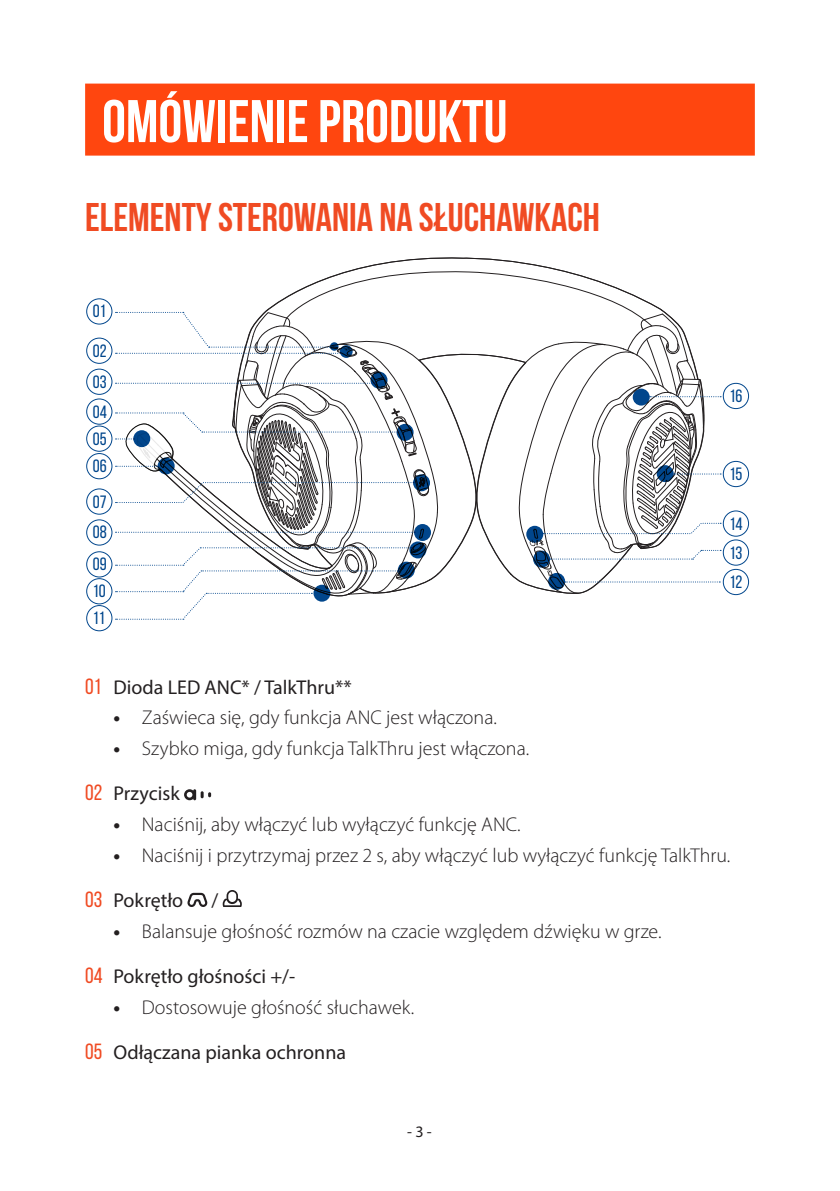
<style>
.page{position:relative;width:840px;height:1191px;background:#fff}
.page>*{position:absolute;margin:0;border:0;box-sizing:border-box;transform-origin:0 0}
.Title1{font:700 60px "Bebas Neue";color:#fff}
.Title2{font:700 40px "Bebas Neue";color:#f04b23}
.t1{font:300 20px "Myriad Pro";color:#231f20}
.t2{font:20px "Myriad Pro";color:#231f20}
.t3{font:17.8px/29.2px "Bebas Neue";color:#01468c;text-align:justify}
.t4{font:16px "Myriad Pro";color:#231f20}
.s1{font-family:"Bebas Neue";font-size:22px;color:#f04b23}
.s2{font-weight:700}
</style>
<div class="page">
<div style="left:85px;top:84px;width:669px;height:72px;background:#ff460f"></div>
<div style="left:86px;top:298px;width:26px;height:26px;border:1px solid #01468c;border-radius:50%"></div>
<div style="left:722px;top:383px;width:26px;height:26px;border:1px solid #01468c;border-radius:50%"></div>
<div style="left:722px;top:461px;width:26px;height:26px;border:1px solid #01468c;border-radius:50%"></div>
<div style="left:722px;top:511px;width:26px;height:25px;border:1px solid #01468c;border-radius:50%"></div>
<div style="left:722px;top:540px;width:26px;height:25px;border:1px solid #01468c;border-radius:50%"></div>
<div style="left:722px;top:569px;width:26px;height:26px;border:1px solid #01468c;border-radius:50%"></div>
<div style="left:86px;top:338px;width:26px;height:25px;border:1px solid #01468c;border-radius:50%"></div>
<div style="left:86px;top:369px;width:26px;height:25px;border:1px solid #01468c;border-radius:50%"></div>
<div style="left:86px;top:399px;width:26px;height:25px;border:1px solid #01468c;border-radius:50%"></div>
<div style="left:86px;top:426px;width:26px;height:25px;border:1px solid #01468c;border-radius:50%"></div>
<div style="left:86px;top:453px;width:26px;height:26px;border:1px solid #01468c;border-radius:50%"></div>
<div style="left:86px;top:489px;width:26px;height:25px;border:1px solid #01468c;border-radius:50%"></div>
<div style="left:86px;top:519px;width:26px;height:26px;border:1px solid #01468c;border-radius:50%"></div>
<div style="left:86px;top:551px;width:26px;height:26px;border:1px solid #01468c;border-radius:50%"></div>
<div style="left:86px;top:578px;width:26px;height:26px;border:1px solid #01468c;border-radius:50%"></div>
<div style="left:86px;top:605px;width:26px;height:26px;border:1px solid #01468c;border-radius:50%"></div>
<svg style="left:115px;top:257px;width:605px;height:363px"></svg>
<svg style="left:409px;top:541px;width:17px;height:17px"></svg>
<svg style="left:184px;top:789px;width:27px;height:11px"></svg>
<svg style="left:187px;top:893px;width:20px;height:14px"></svg>
<svg style="left:222px;top:890px;width:20px;height:17px"></svg>
<p class="Title1" style="left:102px;top:88px;width:406px">OMÓWIENIE PRODUKTU</p>
<p class="Title2" style="left:85px;top:195px;width:516px">ELEMENTY STEROWANIA NA SŁUCHAWKACH</p>
<p class="t3" style="left:93px;top:296px;width:14px">01</p>
<p class="t3" style="left:93px;top:335px;width:16px;line-height:30.4px">02<br>03<br>04</p>
<p class="t3" style="left:93px;top:424px;width:15px;line-height:27.6px">05<br>06</p>
<p class="t3" style="left:93px;top:485px;width:15px;line-height:31.4px">07<br>08<br>09</p>
<p class="t3" style="left:93px;top:577px;width:14px;line-height:26.8px">10<br>11</p>
<p class="t3" style="left:729px;top:381px;width:14px">16</p>
<p class="t3" style="left:729px;top:459px;width:14px">15</p>
<p class="t3" style="left:729px;top:508px;width:15px">14<br>13<br>12</p>
<p class="t2" style="left:85px;top:674px;width:268px"><span class="s1">01</span> Dioda LED ANC* / TalkThru**</p>
<p class="t1" style="left:113px;top:706px;width:385px"><span class="s2">•</span> Zaświeca się, gdy funkcja ANC jest włączona.</p>
<p class="t1" style="left:113px;top:737px;width:417px"><span class="s2">•</span> Szybko miga, gdy funkcja TalkThru jest włączona.</p>
<p class="t2" style="left:85px;top:781px;width:96px"><span class="s1">02</span> Przycisk</p>
<p class="t1" style="left:113px;top:813px;width:408px"><span class="s2">•</span> Naciśnij, aby włączyć lub wyłączyć funkcję ANC.</p>
<p class="t1" style="left:113px;top:844px;width:618px"><span class="s2">•</span> Naciśnij i przytrzymaj przez 2 s, aby włączyć lub wyłączyć funkcję TalkThru.</p>
<p class="t2" style="left:85px;top:888px;width:99px"><span class="s1">03</span> Pokrętło</p>
<p class="t2" style="left:211px;top:888px;width:8px">/</p>
<p class="t1" style="left:113px;top:920px;width:549px"><span class="s2">•</span> Balansuje głośność rozmów na czacie względem dźwięku w grze.</p>
<p class="t2" style="left:85px;top:963px;width:211px"><span class="s1">04</span> Pokrętło głośności +/-</p>
<p class="t1" style="left:113px;top:996px;width:302px"><span class="s2">•</span> Dostosowuje głośność słuchawek.</p>
<p class="t2" style="left:85px;top:1039px;width:262px"><span class="s1">05</span> Odłączana pianka ochronna</p>
<p class="t4" style="left:407px;top:1122px;width:26px">- 3 -</p>
</div>
